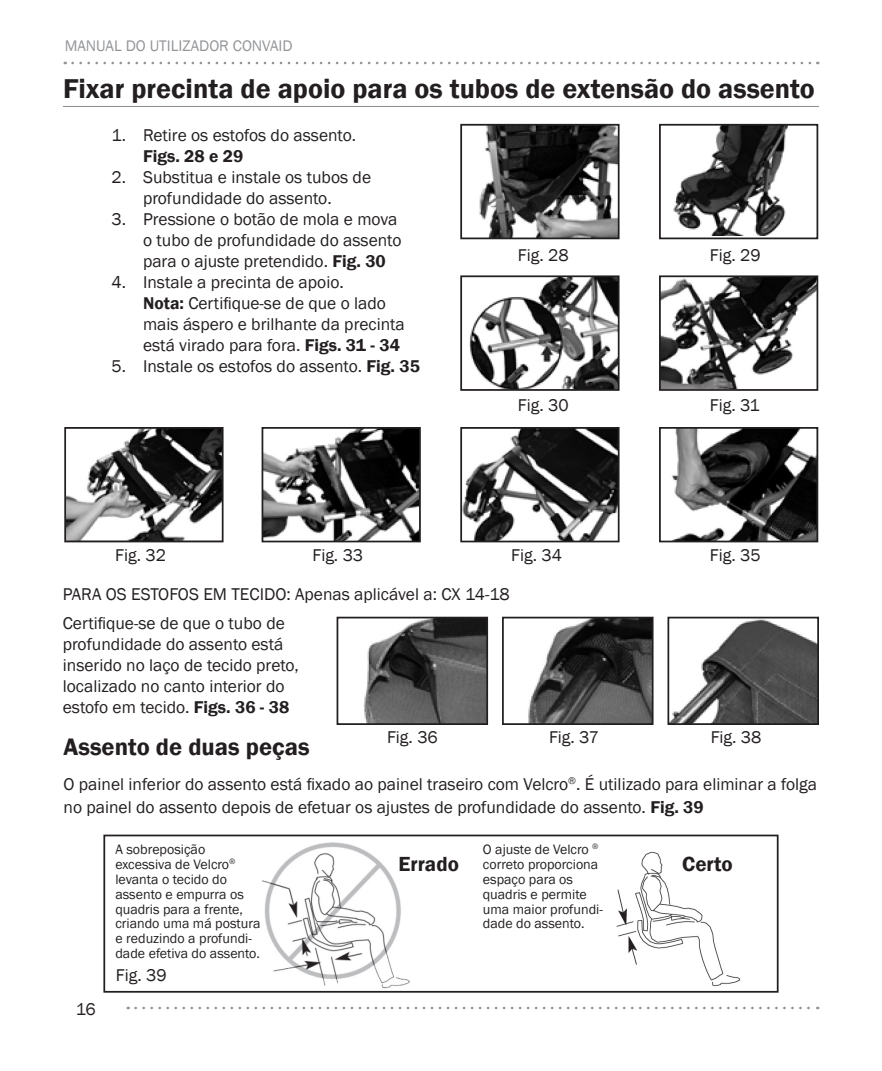
<style>
.page{position:relative;width:882px;height:1071px;background:#fff}
.page>*{position:absolute;margin:0;border:0;box-sizing:border-box;transform-origin:0 0}
.Etac_Sub_Header{font:600 28px "Franklin Gothic";color:#231f20}
.Etac_Topic_Heading{font:600 24.5px "Franklin Gothic";color:#231f20}
.t1{font:600 21px "Franklin Gothic";color:#231f20}
.Etac_UG_Paragraph{font:17.5px/21px "Franklin Gothic";color:#231f20}
.t2{font:15.75px "Franklin Gothic";color:#939598}
.t3{font:14px/14.9px "Franklin Gothic";color:#231f20}
.s1{font-weight:600}
</style>
<div class="page">
<svg style="left:73px;top:62px;width:745px;height:2px"></svg>
<svg style="left:136px;top:1007px;width:682px;height:2px"></svg>
<img style="left:242px;top:834px;width:189px;height:155px">
<img style="left:597px;top:834px;width:155px;height:153px">
<hr style="left:63px;top:106px;width:756px;height:1px;background:#8a8a8e">
<img style="left:670px;top:620px;width:146px;height:102px">
<div style="left:667px;top:617px;width:152px;height:108px;border:2px solid #231f20"></div>
<img style="left:528px;top:620px;width:123px;height:102px">
<div style="left:502px;top:617px;width:152px;height:108px;border:2px solid #231f20"></div>
<img style="left:363px;top:620px;width:122px;height:102px">
<div style="left:337px;top:617px;width:151px;height:108px;border:2px solid #231f20"></div>
<div style="left:103px;top:835px;width:676px;height:158px;border:2px solid #231f20"></div>
<div style="left:680px;top:854px;width:56px;height:21px;background:#fff"></div>
<img style="left:469px;top:278px;width:148px;height:110px">
<div style="left:460px;top:275px;width:160px;height:116px;border:2px solid #231f20"></div>
<img style="left:479px;top:127px;width:138px;height:109px">
<div style="left:460px;top:124px;width:160px;height:115px;border:2px solid #231f20"></div>
<img style="left:463px;top:430px;width:154px;height:109px">
<div style="left:460px;top:427px;width:160px;height:115px;border:2px solid #231f20"></div>
<img style="left:67px;top:430px;width:154px;height:109px">
<div style="left:64px;top:427px;width:160px;height:115px;border:2px solid #231f20"></div>
<img style="left:662px;top:278px;width:153px;height:110px">
<div style="left:659px;top:275px;width:159px;height:116px;border:2px solid #231f20"></div>
<img style="left:673px;top:127px;width:115px;height:109px">
<div style="left:659px;top:124px;width:159px;height:115px;border:2px solid #231f20"></div>
<img style="left:671px;top:430px;width:144px;height:109px">
<div style="left:659px;top:427px;width:159px;height:115px;border:2px solid #231f20"></div>
<img style="left:265px;top:430px;width:153px;height:109px">
<div style="left:262px;top:427px;width:159px;height:115px;border:2px solid #231f20"></div>
<p class="t2" style="left:65px;top:36px;width:229px">MANUAL DO UTILIZADOR CONVAID</p>
<p class="Etac_Sub_Header" style="left:63px;top:72px;width:753px">Fixar precinta de apoio para os tubos de extensão do assento</p>
<p class="Etac_UG_Paragraph" style="left:143px;top:125px;width:215px;text-indent:-32px">1. Retire os estofos do assento.<br><span class="s1">Figs. 28 e 29</span></p>
<p class="Etac_UG_Paragraph" style="left:112px;top:167px;width:261px;text-align:center">2. Substitua e instale os tubos de profundidade do assento.</p>
<p class="Etac_UG_Paragraph" style="left:143px;top:209px;width:260px;text-indent:-32px">3. Pressione o botão de mola e mova o tubo de profundidade do assento para o ajuste pretendido. <span class="s1">Fig. 30</span></p>
<p class="Etac_UG_Paragraph" style="left:143px;top:272px;width:263px;text-indent:-32px">4. Instale a precinta de apoio.<br><span class="s1">Nota:</span> Certifique-se de que o lado mais áspero e brilhante da precinta está virado para fora. <span class="s1">Figs. 31 - 34</span></p>
<p class="Etac_UG_Paragraph" style="left:112px;top:356px;width:310px">5. Instale os estofos do assento. <span class="s1">Fig. 35</span></p>
<p class="Etac_UG_Paragraph" style="left:518px;top:245px;width:52px">Fig. 28</p>
<p class="Etac_UG_Paragraph" style="left:518px;top:395px;width:52px">Fig. 30</p>
<p class="Etac_UG_Paragraph" style="left:710px;top:245px;width:52px">Fig. 29</p>
<p class="Etac_UG_Paragraph" style="left:710px;top:395px;width:51px">Fig. 31</p>
<p class="Etac_UG_Paragraph" style="left:115px;top:545px;width:52px">Fig. 32</p>
<p class="Etac_UG_Paragraph" style="left:511px;top:545px;width:52px">Fig. 34</p>
<p class="Etac_UG_Paragraph" style="left:312px;top:545px;width:52px">Fig. 33</p>
<p class="Etac_UG_Paragraph" style="left:710px;top:545px;width:52px">Fig. 35</p>
<p class="Etac_UG_Paragraph" style="left:63px;top:584px;width:448px">PARA OS ESTOFOS EM TECIDO: Apenas aplicável a: CX 14-18</p>
<p class="Etac_UG_Paragraph" style="left:63px;top:613px;width:238px">Certifique-se de que o tubo de profundidade do assento está inserido no laço de tecido preto, localizado no canto interior do estofo em tecido. <span class="s1">Figs. 36 - 38</span></p>
<p class="Etac_UG_Paragraph" style="left:387px;top:727px;width:52px">Fig. 36</p>
<p class="Etac_UG_Paragraph" style="left:549px;top:727px;width:51px">Fig. 37</p>
<p class="Etac_UG_Paragraph" style="left:711px;top:727px;width:52px">Fig. 38</p>
<p class="Etac_UG_Paragraph" style="left:64px;top:773px;width:755px;line-height:22.8px">O painel inferior do assento está fixado ao painel traseiro com Velcro<sup>®</sup>. É utilizado para eliminar a folga no painel do assento depois de efetuar os ajustes de profundidade do assento. <span class="s1">Fig. 39</span></p>
<p class="Etac_Topic_Heading" style="left:64px;top:732px;width:248px">Assento de duas peças</p>
<p class="t3" style="left:115px;top:842px;width:147px">A sobreposição excessiva de Velcro<sup>® </sup>levanta o tecido do assento e empurra os quadris para a frente, criando uma má postura e reduzindo a profundi&shy;dade efetiva do assento.</p>
<p class="t3" style="left:483px;top:842px;width:122px">O ajuste de Velcro <sup>® </sup>correto proporciona espaço para os quadris e permite uma maior profundi&shy;dade do assento.</p>
<p class="t1" style="left:398px;top:851px;width:62px">Errado</p>
<p class="t1" style="left:682px;top:851px;width:52px">Certo</p>
<p class="Etac_UG_Paragraph" style="left:76px;top:999px;width:21px">16</p>
<p class="Etac_UG_Paragraph" style="left:116px;top:965px;width:52px">Fig. 39</p>
</div>
